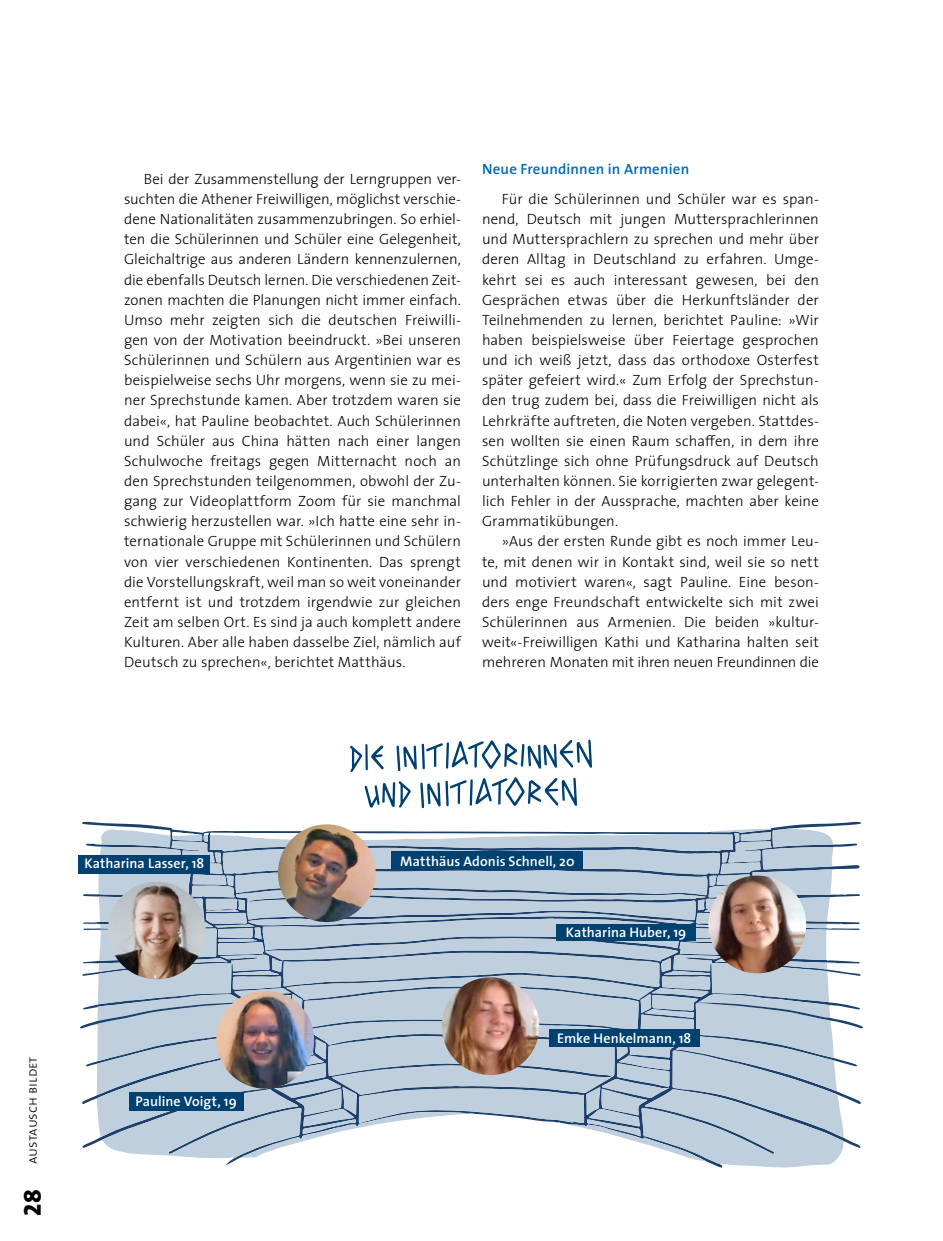
<style>
.page{position:relative;width:943px;height:1241px;background:#fff}
.page>*{position:absolute;margin:0;border:0;box-sizing:border-box;transform-origin:0 0}
.t1{font:24.5px "The Sans Extra Bold Caps";color:#000}
.t2{font:300 14.88px/20.1px "The Sans";letter-spacing:.005em;color:#000;text-align:justify}
.t3{font:600 14.88px "The Sans";letter-spacing:.015em;color:#0069b4}
.t4{font:600 14px "The Sans";color:#fff}
.t5{font:14px "The Sans Light Caps";color:#000}
</style>
<div class="page">
<svg style="left:80px;top:827px;width:783px;height:340px"></svg>
<img style="left:108px;top:881px;width:98px;height:98px;border-radius:49px">
<img style="left:216px;top:990px;width:98px;height:98px;border-radius:49px">
<img style="left:708px;top:875px;width:98px;height:98px;border-radius:49px">
<img style="left:441px;top:977px;width:98px;height:97px;border-radius:49px">
<img style="left:278px;top:824px;width:97px;height:97px;border-radius:49px">
<div style="left:391px;top:851px;width:192px;height:19px;background:#004170"></div>
<div style="left:129px;top:1091px;width:114px;height:19px;background:#004170"></div>
<div style="left:79px;top:855px;width:131px;height:18px;background:#004170"></div>
<div style="left:556px;top:924px;width:140px;height:16px;background:#004170"></div>
<div style="left:549px;top:1029px;width:150px;height:17px;background:#004170"></div>
<svg style="left:364px;top:781px;width:47px;height:26px"></svg>
<svg style="left:420px;top:777px;width:157px;height:31px"></svg>
<svg style="left:350px;top:744px;width:34px;height:28px"></svg>
<svg style="left:396px;top:739px;width:196px;height:32px"></svg>
<p class="t2" style="left:124px;top:168px;width:338px;text-indent:20px">Bei der Zusammenstellung der Lerngruppen ver&shy;suchten die Athener Freiwilligen, möglichst verschie&shy;dene Nationalitäten zusammenzubringen. So erhiel&shy;ten die Schülerinnen und Schüler eine Gelegenheit, Gleichaltrige aus anderen Ländern kennenzulernen, die ebenfalls Deutsch lernen. Die verschiedenen Zeit&shy;zonen machten die Planungen nicht immer einfach.<br>Umso mehr zeigten sich die deutschen Freiwilli&shy;gen von der Motivation beeindruckt. »Bei unseren Schülerinnen und Schülern aus Argentinien war es beispielweise sechs Uhr morgens, wenn sie zu mei&shy;ner Sprechstunde kamen. Aber trotzdem waren sie dabei«, hat Pauline beobachtet. Auch Schülerinnen und Schüler aus China hätten nach einer langen Schulwoche freitags gegen Mitternacht noch an den Sprechstunden teilgenommen, obwohl der Zu&shy;gang zur Videoplattform Zoom für sie manchmal schwierig herzustellen war. »Ich hatte eine sehr in&shy;ternationale Gruppe mit Schülerinnen und Schülern von vier verschiedenen Kontinenten. Das sprengt die Vorstellungskraft, weil man so weit voneinander entfernt ist und trotzdem irgendwie zur gleichen Zeit am selben Ort. Es sind ja auch komplett andere Kulturen. Aber alle haben dasselbe Ziel, nämlich auf Deutsch zu sprechen«, berichtet Matthäus.</p>
<p class="t3" style="left:482px;top:156px;width:209px">Neue Freundinnen in Armenien</p>
<p class="t2" style="left:482px;top:188px;width:338px;text-indent:20px">Für die Schülerinnen und Schüler war es span&shy;nend, Deutsch mit jungen Muttersprachlerinnen und Muttersprachlern zu sprechen und mehr über deren Alltag in Deutschland zu erfahren. Umge&shy;kehrt sei es auch interessant gewesen, bei den Gesprächen etwas über die Herkunftsländer der Teilnehmenden zu lernen, berichtet Pauline: »Wir haben beispielsweise über Feiertage gesprochen und ich weiß jetzt, dass das orthodoxe Osterfest später gefeiert wird.« Zum Erfolg der Sprechstun&shy;den trug zudem bei, dass die Freiwilligen nicht als Lehrkräfte auftreten, die Noten vergeben. Stattdes&shy;sen wollten sie einen Raum schaffen, in dem ihre Schützlinge sich ohne Prüfungsdruck auf Deutsch unterhalten können. Sie korrigierten zwar gelegent&shy;lich Fehler in der Aussprache, machten aber keine Grammatikübungen.</p>
<p class="t2" style="left:482px;top:530px;width:338px;text-indent:20px">»Aus der ersten Runde gibt es noch immer Leu&shy;te, mit denen wir in Kontakt sind, weil sie so nett und motiviert waren«, sagt Pauline. Eine beson&shy;ders enge Freundschaft entwickelte sich mit zwei Schülerinnen aus Armenien. Die beiden »kultur&shy;weit«-Freiwilligen Kathi und Katharina halten seit mehreren Monaten mit ihren neuen Freundinnen die</p>
<p class="t4" style="left:84px;top:851px;width:121px">Katharina Lasser, 18</p>
<p class="t5" style="left:24px;top:1163px;width:109px;rotate:-90deg">austausch bildet</p>
<h1 class="t1" style="left:12px;top:1215px;width:28px;rotate:-90deg">28</h1>
<p class="t4" style="left:135px;top:1089px;width:103px">Pauline Voigt, 19</p>
<p class="t4" style="left:400px;top:849px;width:176px">Matthäus Adonis Schnell, 20</p>
<p class="t4" style="left:566px;top:920px;width:122px">Katharina Huber, 19</p>
<p class="t4" style="left:557px;top:1026px;width:136px">Emke Henkelmann, 18</p>
</div>
